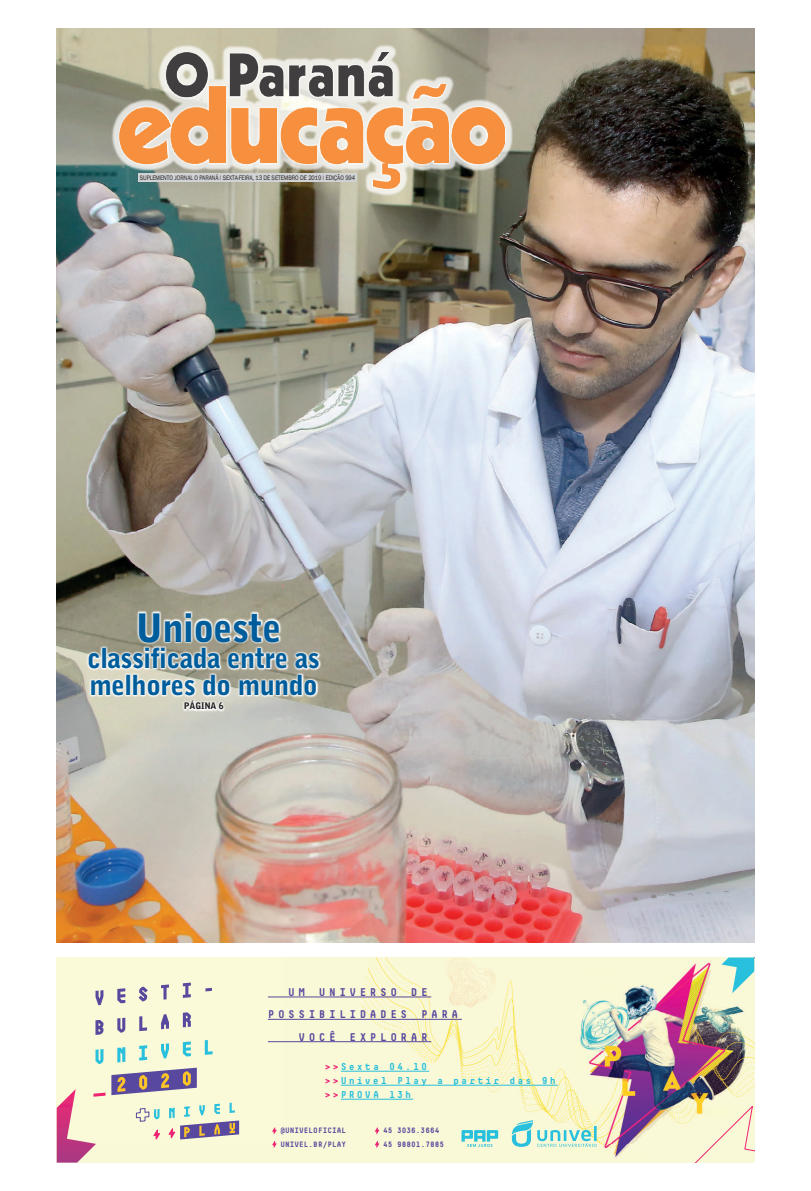
<style>
.page{position:relative;width:811px;height:1191px;background:#fff}
.page>*{position:absolute;margin:0;border:0;box-sizing:border-box;transform-origin:0 0}
.t1{font:900 39px "Bell Gothic";letter-spacing:-.02em;color:#005d9c}
.t2{font:900 27.5px/26.6px "Bell Gothic";letter-spacing:-.02em;color:#005d9c}
.t3{font:700 11.2px "Decima Mono R";letter-spacing:.31em;color:#58489e}
.t4{font:700 10px/14px "Decima Mono R";letter-spacing:.2em;color:#28c0dd}
.t5{font:900 9px "Bell Gothic";letter-spacing:-.02em;color:#231f20}
.t6{font:700 7.8px/13.6px "Decima Mono R";color:#58489e}
.t7{font:6.5px "Franklin Gothic";color:#231f20;scale:.85 1}
.s1{color:#ee2374}
</style>
<div class="page">
<img style="left:57px;top:28px;width:697px;height:915px">
<img style="left:57px;top:957px;width:697px;height:205px">
<svg style="left:511px;top:1120px;width:85px;height:26px"></svg>
<svg style="left:461px;top:1130px;width:37px;height:16px"></svg>
<svg style="left:272px;top:1141px;width:5px;height:6px"></svg>
<svg style="left:272px;top:1127px;width:5px;height:7px"></svg>
<svg style="left:375px;top:1127px;width:4px;height:7px"></svg>
<svg style="left:375px;top:1141px;width:4px;height:6px"></svg>
<svg style="left:95px;top:990px;width:8px;height:15px"></svg>
<svg style="left:117px;top:988px;width:8px;height:15px"></svg>
<svg style="left:139px;top:986px;width:9px;height:15px"></svg>
<svg style="left:161px;top:984px;width:8px;height:15px"></svg>
<svg style="left:183px;top:982px;width:8px;height:16px"></svg>
<svg style="left:205px;top:987px;width:7px;height:4px"></svg>
<svg style="left:95px;top:1020px;width:8px;height:15px"></svg>
<svg style="left:117px;top:1017px;width:8px;height:15px"></svg>
<svg style="left:139px;top:1016px;width:8px;height:15px"></svg>
<svg style="left:161px;top:1014px;width:8px;height:15px"></svg>
<svg style="left:183px;top:1012px;width:8px;height:15px"></svg>
<svg style="left:95px;top:1049px;width:8px;height:15px"></svg>
<svg style="left:205px;top:1040px;width:7px;height:15px"></svg>
<svg style="left:136px;top:1108px;width:23px;height:13px"></svg>
<svg style="left:169px;top:1102px;width:70px;height:37px"></svg>
<svg style="left:153px;top:1129px;width:7px;height:10px"></svg>
<svg style="left:111px;top:1041px;width:86px;height:54px"></svg>
<hr style="left:268px;top:996px;width:163px;height:1px;background:#58489e">
<hr style="left:268px;top:1019px;width:194px;height:1px;background:#58489e">
<hr style="left:268px;top:1041px;width:163px;height:1px;background:#58489e">
<hr style="left:341px;top:1071px;width:88px;height:1px;background:#28c0dd">
<hr style="left:341px;top:1085px;width:217px;height:1px;background:#28c0dd">
<hr style="left:341px;top:1099px;width:72px;height:1px;background:#28c0dd">
<svg style="left:57px;top:1089px;width:48px;height:74px"></svg>
<svg style="left:721px;top:957px;width:34px;height:36px"></svg>
<svg style="left:684px;top:1105px;width:71px;height:58px"></svg>
<div style="left:111px;top:44px;width:402px;height:152px;background:#fff;opacity:.75"></div>
<svg style="left:118px;top:51px;width:389px;height:139px"></svg>
<img style="left:120px;top:53px;width:385px;height:135px">
<div style="left:138px;top:173px;width:218px;height:9px;background:#d1d2d4"></div>
<svg style="left:87px;top:611px;width:234px;height:101px"></svg>
<p class="t7" style="left:140px;top:174px;width:255px">SUPLEMENTO JORNAL O PARANÁ | SEXTA-FEIRA, 13 DE SETEMBRO DE 2019 | EDIÇÃO 994</p>
<h1 class="t1" style="left:136px;top:605px;width:148px">Unioeste</h1>
<h2 class="t2" style="left:88px;top:645px;width:234px">classificada entre as melhores do mundo</h2>
<h3 class="t5" style="left:184px;top:701px;width:41px">PÁGINA 6</h3>
<h3 class="t3" style="left:288px;top:985px;width:141px">UM UNIVERSO DE</h3>
<h3 class="t3" style="left:268px;top:1007px;width:192px">POSSIBILIDADES PARA</h3>
<h3 class="t3" style="left:298px;top:1030px;width:131px">VOCÊ EXPLORAR</h3>
<h3 class="t4" style="left:325px;top:1059px;width:232px"><span class="s1">&gt;&gt;</span>Sexta 04.10<br><span class="s1">&gt;&gt;</span>Univel Play a partir das 9h <span class="s1">&gt;&gt;</span>PROVA 13h</h3>
<p class="t6" style="left:280px;top:1123px;width:67px">@UNIVELOFICIAL</p>
<p class="t6" style="left:383px;top:1123px;width:62px">45 3036.3664<br>45 98801.7885</p>
<p class="t6" style="left:280px;top:1137px;width:67px">UNIVEL.BR/PLAY</p>
</div>
